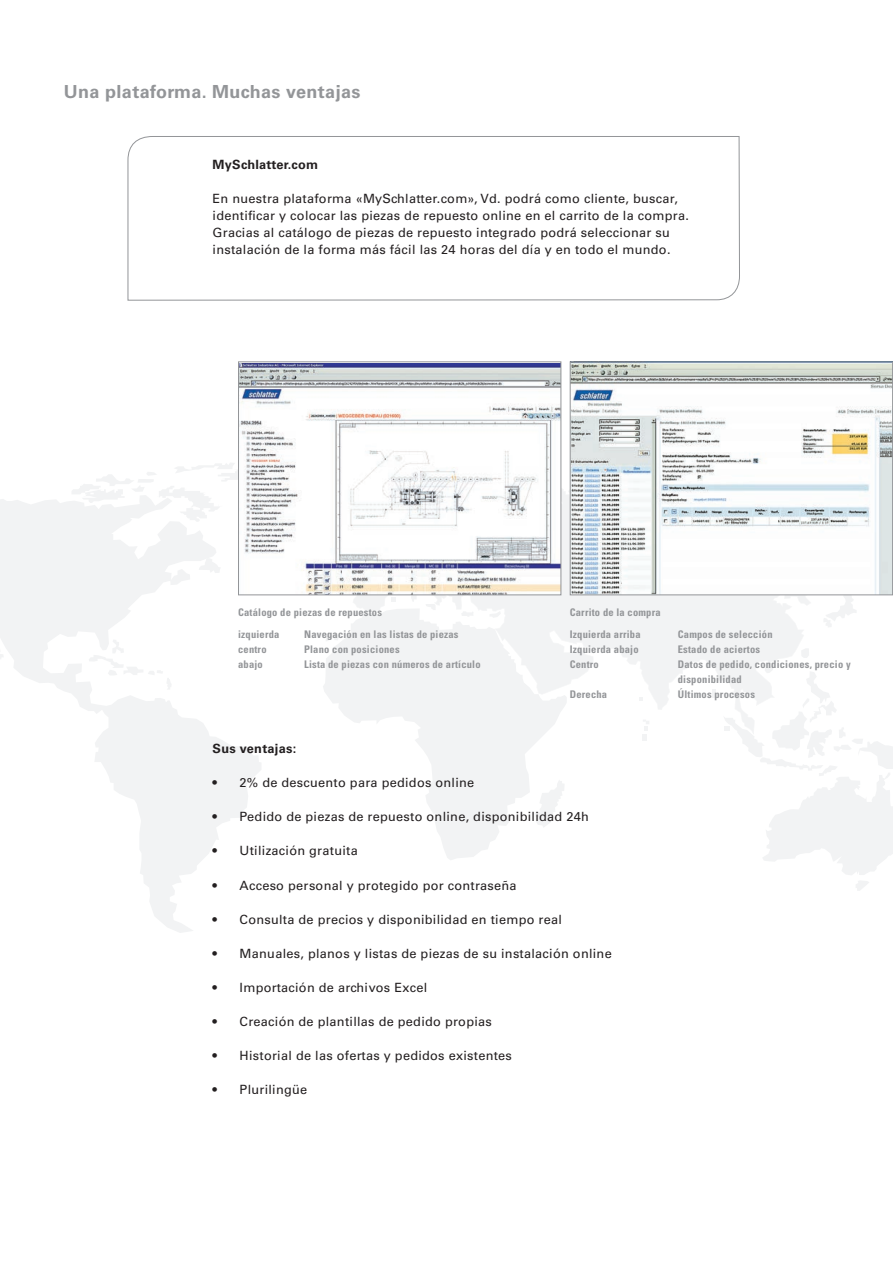
<style>
.page{position:relative;width:893px;height:1263px;background:#fff}
.page>*{position:absolute;margin:0;border:0;box-sizing:border-box;transform-origin:0 0}
.t1{font:700 18px "Univers LT Std";letter-spacing:.02em;color:#939598}
.t2{font:12.75px/17px "Univers LT Std";letter-spacing:.02em;color:#231f20}
.t3{font:700 12.75px "Univers LT Std";letter-spacing:.02em;color:#231f20}
.t4{font:700 condensed 10.5px/22.5px "Univers LT Std";letter-spacing:.02em;color:#939598}
</style>
<div class="page">
<svg style="left:0;top:499px;width:261px;height:434px"></svg>
<svg style="left:89px;top:639px;width:83px;height:51px"></svg>
<svg style="left:0;top:654px;width:4px;height:6px"></svg>
<svg style="left:323px;top:624px;width:220px;height:236px"></svg>
<svg style="left:535px;top:779px;width:29px;height:49px"></svg>
<svg style="left:642px;top:735px;width:5px;height:6px"></svg>
<svg style="left:740px;top:735px;width:153px;height:156px"></svg>
<svg style="left:71px;top:463px;width:167px;height:122px"></svg>
<svg style="left:353px;top:475px;width:540px;height:260px;fill:#f2f3f4"></svg>
<svg style="left:326px;top:635px;width:13px;height:6px"></svg>
<svg style="left:391px;top:597px;width:4px;height:5px"></svg>
<svg style="left:489px;top:611px;width:12px;height:7px"></svg>
<img style="left:240px;top:363px;width:319px;height:230px">
<div style="left:238px;top:361px;width:323px;height:234px;border:1px solid #939598"></div>
<img style="left:572px;top:363px;width:319px;height:230px">
<div style="left:570px;top:361px;width:323px;height:234px;border:1px solid #939598"></div>
<svg style="left:127px;top:136px;width:613px;height:165px"></svg>
<h1 class="t1" style="left:64px;top:81px;width:298px">Una plataforma. Muchas ventajas</h1>
<p class="t3" style="left:213px;top:157px;width:107px">MySchlatter.com</p>
<p class="t2" style="left:213px;top:190px;width:478px">En nuestra plataforma «MySchlatter.com», Vd. podrá como cliente, buscar, identificar y colocar las piezas de repuesto online en el carrito de la compra.<br>Gracias al catálogo de piezas de repuesto integrado podrá seleccionar su instalación de la forma más fácil las 24 horas del día y en todo el mundo.</p>
<p class="t4" style="left:238px;top:601px;width:145px">Catálogo de piezas de repuestos izquierda</p>
<p class="t4" style="left:304px;top:623px;width:156px">Navegación en las listas de piezas</p>
<p class="t4" style="left:570px;top:601px;width:92px">Carrito de la compra<br>Izquierda arriba</p>
<p class="t4" style="left:678px;top:623px;width:96px">Campos de selección</p>
<p class="t4" style="left:238px;top:638px;width:30px">centro</p>
<p class="t4" style="left:304px;top:638px;width:97px">Plano con posiciones</p>
<p class="t4" style="left:238px;top:653px;width:26px">abajo</p>
<p class="t4" style="left:304px;top:653px;width:178px">Lista de piezas con números de artículo</p>
<p class="t4" style="left:570px;top:638px;width:70px">Izquierda abajo</p>
<p class="t4" style="left:678px;top:638px;width:84px">Estado de aciertos</p>
<p class="t4" style="left:570px;top:653px;width:31px">Centro</p>
<p class="t4" style="left:678px;top:657px;width:174px;line-height:15px">Datos de pedido, condiciones, precio y disponibilidad</p>
<p class="t4" style="left:570px;top:683px;width:39px">Derecha</p>
<p class="t4" style="left:678px;top:683px;width:79px">Últimos procesos</p>
<p class="t3" style="left:213px;top:741px;width:85px">Sus ventajas:</p>
<p class="t2" style="left:213px;top:774px;width:263px">• 2% de descuento para pedidos online</p>
<p class="t2" style="left:213px;top:808px;width:378px">• Pedido de piezas de repuesto online, disponibilidad 24h</p>
<p class="t2" style="left:213px;top:842px;width:147px">• Utilización gratuita</p>
<p class="t2" style="left:213px;top:876px;width:306px">• Acceso personal y protegido por contraseña</p>
<p class="t2" style="left:213px;top:910px;width:351px">• Consulta de precios y disponibilidad en tiempo real</p>
<p class="t2" style="left:213px;top:945px;width:401px">• Manuales, planos y listas de piezas de su instalación online</p>
<p class="t2" style="left:213px;top:979px;width:216px">• Importación de archivos Excel</p>
<p class="t2" style="left:213px;top:1013px;width:281px">• Creación de plantillas de pedido propias</p>
<p class="t2" style="left:213px;top:1047px;width:301px">• Historial de las ofertas y pedidos existentes</p>
<p class="t2" style="left:213px;top:1081px;width:96px">• Plurilingüe</p>
</div>
